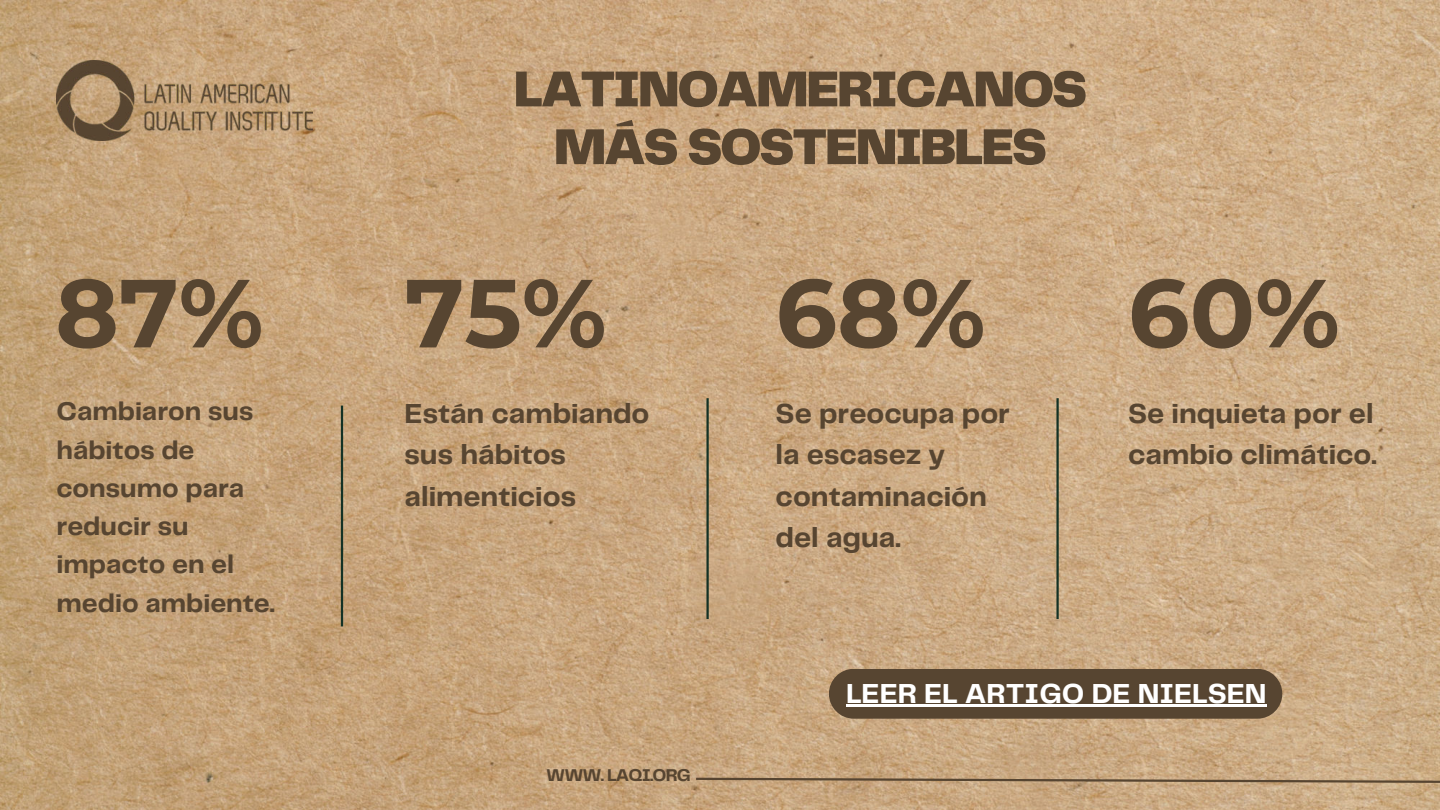
<style>
.page{position:relative;width:1440px;height:810px;background:#fff}
.page>*{position:absolute;margin:0;border:0;box-sizing:border-box;transform-origin:0 0}
.t1{font:700 96.5px "Montserrat";color:#574531}
.t2{font:900 52.3px/57.8px "Telegraf";letter-spacing:-.05em;color:#574531;text-align:center}
.t3{font:700 28.6px/41.3px "Telegraf";color:#574531}
.t4{font:700 28.6px "Telegraf";color:#fff}
.t5{font:700 26.6px/38.3px "Telegraf";color:#574531}
.t6{font:700 17.7px "Telegraf";letter-spacing:-.05em;color:#574531}
</style>
<div class="page">
<img style="left:0;top:0;width:1440px;height:810px">
<svg style="left:694px;top:777px;width:746px;height:7px"></svg>
<img style="left:56px;top:61px;width:257px;height:80px">
<hr style="left:341px;top:406px;width:2px;height:220px;background:#143225">
<hr style="left:706px;top:398px;width:3px;height:221px;background:#143225">
<hr style="left:1056px;top:398px;width:3px;height:221px;background:#143225">
<div style="left:829px;top:669px;width:453px;height:50px;background:#574531;border-radius:25px"></div>
<hr style="left:846px;top:705px;width:421px;height:2px;background:#fff">
<h2 class="t2" style="left:514px;top:61px;width:575px">LATINOAMERICANOS<br>MÁS SOSTENIBLES</h2>
<h1 class="t1" style="left:55px;top:244px;width:210px">87%</h1>
<h1 class="t1" style="left:405px;top:244px;width:203px">75%</h1>
<h1 class="t1" style="left:776px;top:244px;width:211px">68%</h1>
<h1 class="t1" style="left:1128px;top:244px;width:213px">60%</h1>
<p class="t5" style="left:56px;top:392px;width:220px">Cambiaron sus hábitos de consumo para reducir su impacto en el medio ambiente.</p>
<p class="t3" style="left:405px;top:393px;width:246px">Están cambiando sus hábitos alimenticios</p>
<p class="t3" style="left:776px;top:393px;width:236px">Se preocupa por la escasez y contaminación del agua.</p>
<p class="t3" style="left:1128px;top:393px;width:250px">Se inquieta por el cambio climático.</p>
<p class="t6" style="left:546px;top:763px;width:146px">WWW. LAQI.ORG</p>
<p class="t4" style="left:846px;top:674px;width:422px">LEER EL ARTIGO DE NIELSEN</p>
</div>
